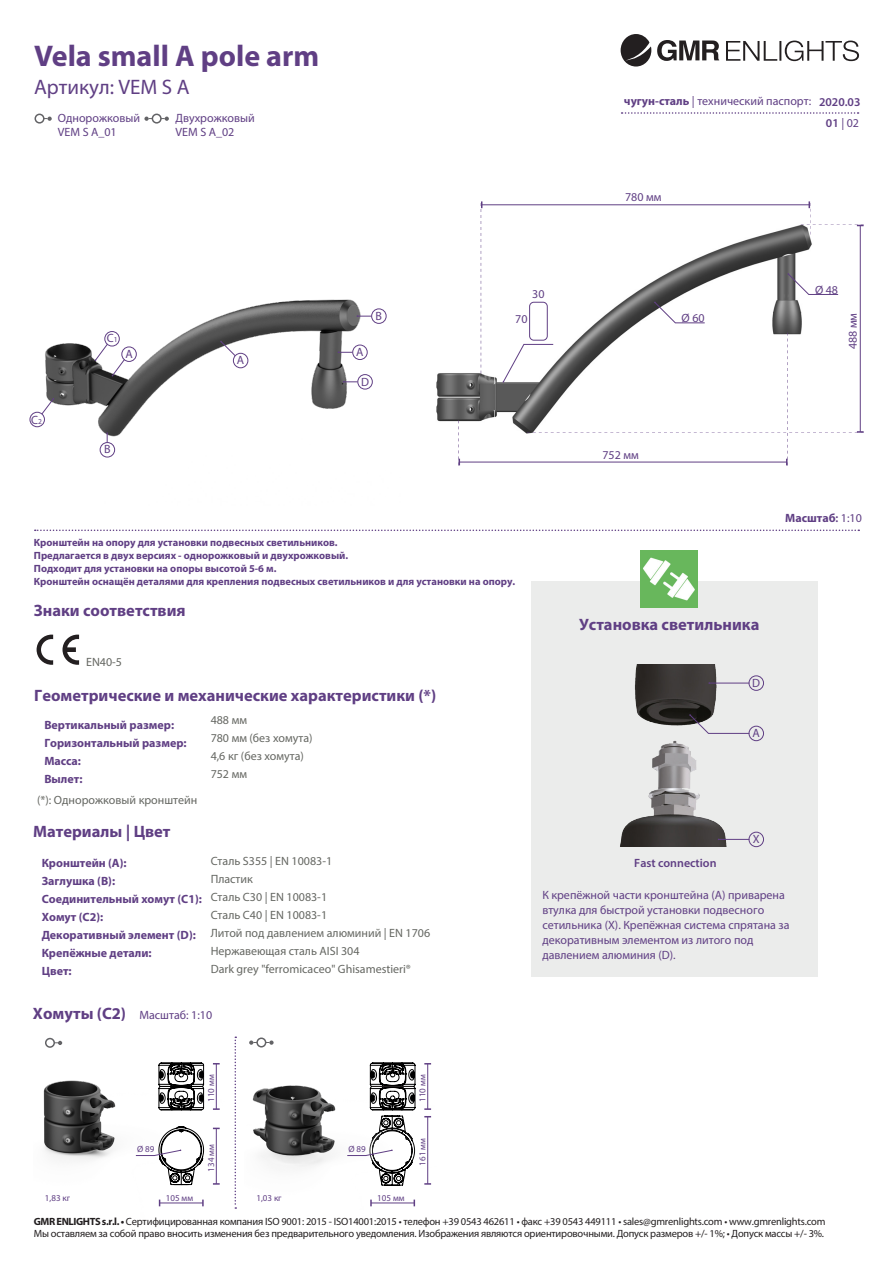
<style>
.page{position:relative;width:893px;height:1263px;background:#fff}
.page>*{position:absolute;margin:0;border:0;box-sizing:border-box;transform-origin:0 0}
.t1{font:700 30px "Myriad Pro";color:#603f84}
.t2{font:21px "Myriad Pro";color:#603f84}
.t3{font:700 16.5px "Myriad Pro";color:#603f84}
.t4{font:12px/15px "Myriad Pro";color:#603f84}
.t5{font:12px/18.1px "Myriad Pro";color:#656762}
.t6{font:700 12px/18px "Myriad Pro";color:#603f84}
.t7{font:600 12px "Myriad Pro";color:#603f84}
.t8{font:10.5px/12px "Myriad Pro";letter-spacing:-.02em;color:#231f20}
.t9{font:700 10.5px/13.2px "Myriad Pro";color:#603f84}
.t10{font:9px "Myriad Pro";color:#603f84}
.s1{font-size:7.5px}
.s2{font-weight:700}
.s3{font-weight:600}
.s4{font-weight:400}
.s5{font-weight:700;font-size:16.5px}
</style>
<div class="page">
<svg style="left:35px;top:529px;width:824px;height:2px"></svg>
<svg style="left:37px;top:635px;width:16px;height:30px"></svg>
<svg style="left:63px;top:635px;width:16px;height:30px"></svg>
<svg style="left:622px;top:112px;width:237px;height:2px"></svg>
<img style="left:43px;top:1037px;width:177px;height:170px">
<svg style="left:159px;top:1063px;width:45px;height:47px"></svg>
<hr style="left:160px;top:1203px;width:43px;height:1px;background:#603f84">
<svg style="left:202px;top:1199px;width:2px;height:7px"></svg>
<hr style="left:216px;top:1128px;width:1px;height:56px;background:#603f84">
<svg style="left:213px;top:1183px;width:7px;height:2px"></svg>
<hr style="left:216px;top:1064px;width:1px;height:45px;background:#603f84">
<svg style="left:213px;top:1108px;width:7px;height:2px"></svg>
<svg style="left:135px;top:1127px;width:69px;height:58px"></svg>
<div style="left:45px;top:1038px;width:10px;height:10px;border:2px solid #636366;border-radius:50%"></div>
<svg style="left:54px;top:1041px;width:8px;height:4px"></svg>
<img style="left:252px;top:1039px;width:180px;height:168px">
<svg style="left:370px;top:1063px;width:45px;height:47px"></svg>
<hr style="left:371px;top:1203px;width:43px;height:1px;background:#603f84">
<svg style="left:370px;top:1199px;width:2px;height:7px"></svg>
<hr style="left:427px;top:1117px;width:1px;height:67px;background:#603f84">
<svg style="left:424px;top:1183px;width:7px;height:2px"></svg>
<svg style="left:347px;top:1116px;width:68px;height:69px"></svg>
<hr style="left:427px;top:1064px;width:1px;height:45px;background:#603f84">
<svg style="left:424px;top:1108px;width:7px;height:2px"></svg>
<hr style="left:372px;top:1086px;width:41px;height:1px;background:#231f20">
<div style="left:256px;top:1037px;width:10px;height:10px;border:2px solid #636366;border-radius:50%"></div>
<svg style="left:266px;top:1040px;width:8px;height:5px"></svg>
<svg style="left:249px;top:1040px;width:8px;height:5px"></svg>
<div style="left:35px;top:114px;width:10px;height:10px;border:2px solid #636366;border-radius:50%"></div>
<svg style="left:44px;top:117px;width:8px;height:4px"></svg>
<div style="left:152px;top:114px;width:10px;height:10px;border:2px solid #636366;border-radius:50%"></div>
<svg style="left:161px;top:117px;width:8px;height:4px"></svg>
<svg style="left:144px;top:117px;width:8px;height:4px"></svg>
<svg style="left:235px;top:1036px;width:1px;height:173px"></svg>
<img style="left:436px;top:201px;width:376px;height:264px">
<hr style="left:860px;top:225px;width:1px;height:207px;background:#603f84">
<hr style="left:482px;top:205px;width:327px;height:1px;background:#603f84">
<hr style="left:459px;top:462px;width:328px;height:1px;background:#603f84">
<svg style="left:458px;top:420px;width:2px;height:45px"></svg>
<svg style="left:481px;top:201px;width:1px;height:173px"></svg>
<svg style="left:801px;top:201px;width:63px;height:34px"></svg>
<svg style="left:654px;top:302px;width:51px;height:21px"></svg>
<svg style="left:787px;top:273px;width:51px;height:22px"></svg>
<svg style="left:503px;top:333px;width:361px;height:132px"></svg>
<div style="left:529px;top:302px;width:19px;height:39px;border:1px solid #603f84;border-radius:4px"></div>
<img style="left:29px;top:299px;width:358px;height:159px">
<div style="left:30px;top:412px;width:15px;height:15px;border:1px solid #603f84;border-radius:50%"></div>
<div style="left:105px;top:331px;width:14px;height:15px;border:1px solid #603f84;border-radius:50%"></div>
<div style="left:358px;top:374px;width:14px;height:15px;border:1px solid #603f84;border-radius:50%"></div>
<svg style="left:343px;top:381px;width:15px;height:2px"></svg>
<div style="left:233px;top:353px;width:15px;height:15px;border:1px solid #603f84;border-radius:50%"></div>
<svg style="left:220px;top:341px;width:16px;height:15px"></svg>
<div style="left:353px;top:345px;width:14px;height:15px;border:1px solid #603f84;border-radius:50%"></div>
<svg style="left:338px;top:351px;width:15px;height:2px"></svg>
<div style="left:371px;top:309px;width:15px;height:15px;border:1px solid #603f84;border-radius:50%"></div>
<svg style="left:357px;top:315px;width:14px;height:2px"></svg>
<div style="left:122px;top:347px;width:15px;height:15px;border:1px solid #603f84;border-radius:50%"></div>
<svg style="left:95px;top:344px;width:30px;height:32px"></svg>
<svg style="left:41px;top:398px;width:13px;height:16px"></svg>
<div style="left:100px;top:442px;width:15px;height:15px;border:1px solid #603f84;border-radius:50%"></div>
<svg style="left:106px;top:432px;width:2px;height:10px"></svg>
<svg style="left:621px;top:34px;width:30px;height:33px"></svg>
<svg style="left:657px;top:40px;width:62px;height:21px"></svg>
<svg style="left:726px;top:41px;width:133px;height:20px"></svg>
<div style="left:531px;top:581px;width:287px;height:396px;background:#ebeceb"></div>
<img style="left:641px;top:550px;width:57px;height:57px">
<img style="left:620px;top:664px;width:141px;height:183px">
<div style="left:749px;top:832px;width:15px;height:15px;border:1px solid #603f84;border-radius:50%"></div>
<hr style="left:719px;top:839px;width:30px;height:1px;background:#603f84">
<hr style="left:709px;top:683px;width:40px;height:1px;background:#603f84">
<div style="left:749px;top:676px;width:15px;height:14px;border:1px solid #603f84;border-radius:50%"></div>
<div style="left:749px;top:726px;width:15px;height:15px;border:1px solid #603f84;border-radius:50%"></div>
<svg style="left:689px;top:714px;width:61px;height:20px"></svg>
<h1 class="t1" style="left:34px;top:36px;width:287px">Vela small A pole arm</h1>
<h2 class="t2" style="left:34px;top:74px;width:157px">Артикул: VEM S A</h2>
<p class="t4" style="left:58px;top:111px;width:84px;line-height:14.1px">Однорожковый<br>VEM S A_01</p>
<p class="t4" style="left:176px;top:111px;width:81px;line-height:14.1px">Двухрожковый<br>VEM S A_02</p>
<p class="t4" style="left:31px;top:412px;width:12px">C<span class="s1">2</span></p>
<p class="t4" style="left:107px;top:331px;width:12px">C<span class="s1">1</span></p>
<p class="t4" style="left:125px;top:346px;width:9px">A</p>
<p class="t4" style="left:104px;top:442px;width:8px">B</p>
<p class="t4" style="left:237px;top:352px;width:9px">A</p>
<p class="t4" style="left:356px;top:344px;width:9px">A</p>
<p class="t4" style="left:376px;top:308px;width:8px">B</p>
<p class="t4" style="left:361px;top:374px;width:9px">D</p>
<p class="t4" style="left:532px;top:286px;width:14px">30</p>
<p class="t4" style="left:515px;top:311px;width:14px">70</p>
<p class="t9" style="left:34px;top:535px;width:483px">Кронштейн на опору для установки подвесных светильников.<br>Предлагается в двух версиях - однорожковый и двухрожковый.<br>Подходит для установки на опоры высотой 5-6 м.<br>Кронштейн оснащён деталями для крепления подвесных светильников и для установки на опору.</p>
<h3 class="t3" style="left:34px;top:600px;width:153px">Знаки соответствия</h3>
<p class="t5" style="left:86px;top:652px;width:37px">EN40-5</p>
<h3 class="t3" style="left:34px;top:685px;width:403px">Геометрические и механические характеристики (*)</h3>
<p class="t6" style="left:44px;top:716px;width:144px">Вертикальный размер:<br>Горизонтальный размер:<br>Масса:<br>Вылет:</p>
<p class="t5" style="left:211px;top:711px;width:103px">488 мм<br>780 мм (без хомута)<br>4,6 кг (без хомута)<br>752 мм</p>
<p class="t5" style="left:37px;top:790px;width:162px">(*): Однорожковый кронштейн</p>
<h3 class="t3" style="left:33px;top:821px;width:139px">Материалы | Цвет</h3>
<p class="t4" style="left:624px;top:94px;width:189px"><span class="s2">чугун-сталь</span> | технический паспорт:</p>
<p class="t7" style="left:819px;top:94px;width:43px">2020.03</p>
<p class="t4" style="left:826px;top:115px;width:35px"><span class="s3">01</span> | 02</p>
<p class="t4" style="left:625px;top:190px;width:38px">780 мм</p>
<p class="t4" style="left:682px;top:310px;width:25px">Ø 60</p>
<p class="t4" style="left:815px;top:282px;width:25px">Ø 48</p>
<p class="t4" style="left:845px;top:349px;width:38px;rotate:-90deg">488 мм</p>
<p class="t4" style="left:602px;top:447px;width:38px">752 мм</p>
<p class="t6" style="left:785px;top:509px;width:78px">Масштаб<span class="s3">:</span> <span class="s4">1:10</span></p>
<h3 class="t3" style="left:579px;top:614px;width:182px">Установка светильника</h3>
<p class="t4" style="left:752px;top:675px;width:9px">D</p>
<p class="t4" style="left:753px;top:725px;width:9px">A</p>
<p class="t4" style="left:753px;top:831px;width:8px">X</p>
<p class="t6" style="left:42px;top:853px;width:162px">Кронштейн (A):<br>Заглушка (B):<br>Соединительный хомут (C1):<br>Хомут (C2):<br>Декоративный элемент (D):<br>Крепёжные детали:<br>Цвет:</p>
<p class="t5" style="left:211px;top:851px;width:221px">Сталь S355 | EN 10083-1<br>Пластик<br>Сталь C30 | EN 10083-1<br>Сталь C40 | EN 10083-1<br>Литой под давлением алюминий | EN 1706<br>Нержавеющая сталь AISI 304<br>Dark grey "ferromicaceo" Ghisamestieri®</p>
<p class="t4" style="left:33px;top:1008px;width:181px"><span class="s5">Хомуты (C2)</span> Масштаб: 1:10</p>
<p class="t10" style="left:205px;top:1102px;width:29px;rotate:-90deg">110 мм</p>
<p class="t10" style="left:417px;top:1102px;width:29px;rotate:-90deg">110 мм</p>
<p class="t10" style="left:137px;top:1144px;width:19px">Ø 89</p>
<p class="t10" style="left:205px;top:1171px;width:29px;rotate:-90deg">134 мм</p>
<p class="t10" style="left:348px;top:1144px;width:19px">Ø 89</p>
<p class="t10" style="left:417px;top:1166px;width:29px;rotate:-90deg">161 мм</p>
<p class="t10" style="left:45px;top:1192px;width:27px">1,83 кг</p>
<p class="t10" style="left:166px;top:1192px;width:29px">105 мм</p>
<p class="t10" style="left:256px;top:1192px;width:27px">1,03 кг</p>
<p class="t10" style="left:377px;top:1192px;width:29px">105 мм</p>
<p class="t7" style="left:634px;top:855px;width:84px">Fast connection</p>
<p class="t4" style="left:542px;top:888px;width:249px">К крепёжной части кронштейна (A) приварена втулка для быстрой установки подвесного сетильника (Х). Крепёжная система спрятана за декоративным элементом из литого под давлением алюминия (D).</p>
<p class="t8" style="left:34px;top:1215px;width:793px"><span class="s2">GMRENLIGHTS s.r.l. •</span> Сертифицированная компания ISO 9001: 2015 - ISO14001:2015 • телефон +39 0543 462611 • факс +39 0543 449111 • sales@gmrenlights.com • www.gmrenlights.com<br>Мы оставляем за собой право вносить изменения без предварительного уведомления. Изображения являются ориентировочными. Допуск размеров +/- 1%; • Допуск массы +/- 3%.</p>
</div>
